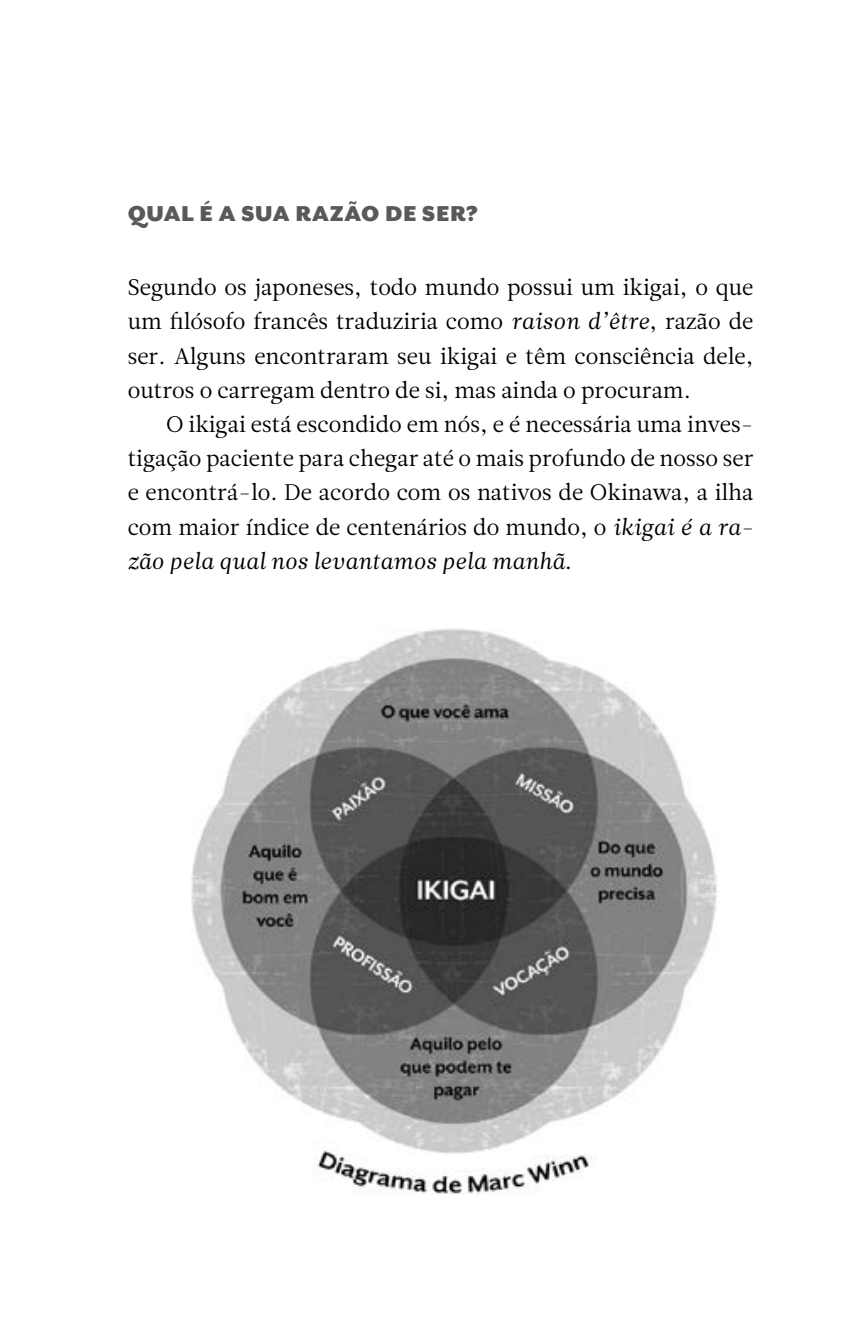
<style>
.page{position:relative;width:862px;height:1340px;background:#fff}
.page>*{position:absolute;margin:0;border:0;box-sizing:border-box;transform-origin:0 0}
.t1{font:900 24.75px "Mr Eaves XL San OT";letter-spacing:.025em;color:#58595b}
.t2{font:22.5px/34.2px "Leitura News Roman 1";color:#000;text-align:justify}
.t3{font:22.5px "Leitura News Italic 1";color:#000}
.s1{font-family:"Leitura News Italic 1"}
.s2{font-family:"Leitura News Roman 1"}
</style>
<div class="page">
<img style="left:191px;top:629px;width:526px;height:566px">
<p class="t1" style="left:128px;top:200px;width:351px">QUAL É A SUA RAZÃO DE SER?</p>
<p class="t2" style="left:128px;top:271px;width:627px">Segundo os japoneses, todo mundo possui um ikigai, o que um filósofo francês traduziria como <span class="s1">raison d’être</span>, razão de ser. Alguns encontraram seu ikigai e têm consciência dele, outros o carregam dentro de si, mas ainda o procuram.</p>
<p class="t2" style="left:128px;top:407px;width:627px;text-indent:38px">O ikigai está escondido em nós, e é necessária uma inves&shy;tigação paciente para chegar até o mais profundo de nosso ser e encontrá-lo. De acordo com os nativos de Okinawa, a ilha com maior índice de centenários do mundo, o <span class="s1">ikigai é a ra-</span></p>
<p class="t3" style="left:128px;top:548px;width:445px">zão pela qual nos levantamos pela manhã<span class="s2">.</span></p>
</div>
